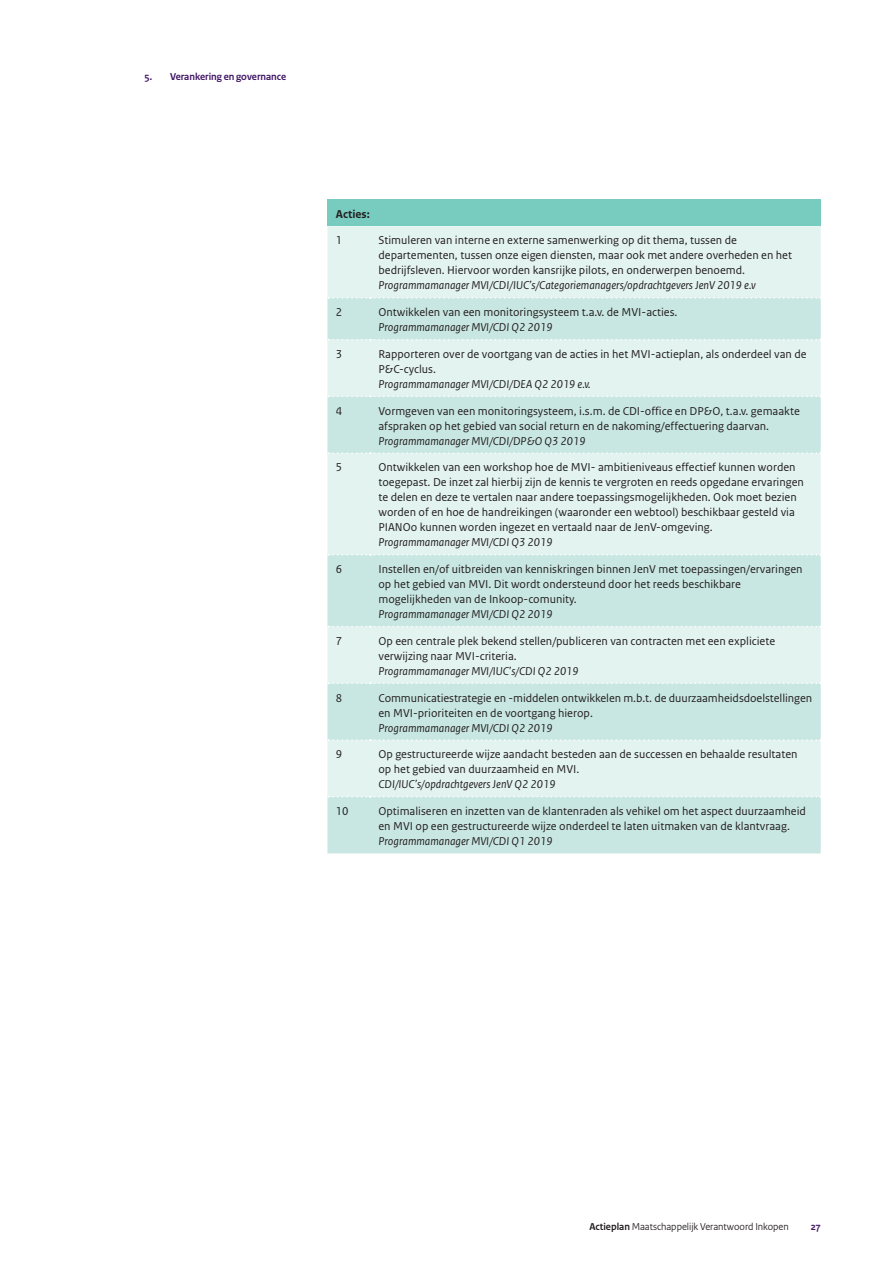
<style>
.page{position:relative;width:893px;height:1263px;background:#fff}
.page>*{position:absolute;margin:0;border:0;box-sizing:border-box;transform-origin:0 0}
._32_RO_Tabel_Broodte{font:12px/15px "Rijksoverheid Sans Text";color:#231f20}
._32_RO_Tabel_Broodte-2{font:italic 12px "Rijksoverheid Sans Text";color:#231f20}
._31_RO_Tabel_Kop{font:700 12px "Rijksoverheid Sans Text";color:#231f20}
.t1{font:10.5px "Rijksoverheid Sans Heading";color:#231f20}
.t2{font:700 10.5px "Rijksoverheid Sans Heading";color:#3f1464}
.s1{font-weight:700}
</style>
<div class="page">
<div style="left:327px;top:199px;width:494px;height:27px;background:#78cbbf"></div>
<div style="left:327px;top:226px;width:494px;height:72px;background:#e3f3f0"></div>
<svg style="left:327px;top:298px;width:494px;height:555px;background:#d5ece8"></svg>
<svg style="left:328px;top:297px;width:493px;height:2px"></svg>
<svg style="left:328px;top:339px;width:493px;height:1px"></svg>
<svg style="left:328px;top:396px;width:493px;height:1px"></svg>
<svg style="left:328px;top:452px;width:493px;height:2px"></svg>
<svg style="left:328px;top:554px;width:493px;height:2px"></svg>
<svg style="left:328px;top:626px;width:493px;height:1px"></svg>
<svg style="left:328px;top:682px;width:493px;height:2px"></svg>
<svg style="left:328px;top:739px;width:493px;height:2px"></svg>
<svg style="left:328px;top:796px;width:493px;height:1px"></svg>
<p class="t2" style="left:145px;top:71px;width:143px">5. Verankering en governance</p>
<p class="_31_RO_Tabel_Kop" style="left:336px;top:207px;width:35px">Acties:</p>
<p class="_32_RO_Tabel_Broodte" style="left:336px;top:233px;width:8px">1</p>
<p class="_32_RO_Tabel_Broodte" style="left:378px;top:233px;width:415px">Stimuleren van interne en externe samenwerking op dit thema, tussen de departementen, tussen onze eigen diensten, maar ook met andere overheden en het bedrijfsleven. Hiervoor worden kansrijke pilots, en onderwerpen benoemd.</p>
<p class="_32_RO_Tabel_Broodte-2" style="left:378px;top:279px;width:379px">Programmamanager MVI/CDI/IUC’s/Categoriemanagers/opdrachtgevers JenV 2019 e.v</p>
<p class="_32_RO_Tabel_Broodte" style="left:336px;top:305px;width:8px">2</p>
<p class="_32_RO_Tabel_Broodte" style="left:378px;top:305px;width:301px">Ontwikkelen van een monitoringsysteem t.a.v. de MVI-acties.</p>
<p class="_32_RO_Tabel_Broodte-2" style="left:378px;top:321px;width:176px">Programmamanager MVI/CDI Q2 2019</p>
<p class="_32_RO_Tabel_Broodte" style="left:336px;top:347px;width:8px">3</p>
<p class="_32_RO_Tabel_Broodte" style="left:378px;top:347px;width:430px">Rapporteren over de voortgang van de acties in het MVI-actieplan, als onderdeel van de<br>P&amp;C-cyclus.</p>
<p class="_32_RO_Tabel_Broodte-2" style="left:378px;top:377px;width:214px">Programmamanager MVI/CDI/DEA Q2 2019 e.v.</p>
<p class="_32_RO_Tabel_Broodte" style="left:336px;top:403px;width:8px">4</p>
<p class="_32_RO_Tabel_Broodte" style="left:378px;top:403px;width:423px">Vormgeven van een monitoringsysteem, i.s.m. de CDI-office en DP&amp;O, t.a.v. gemaakte afspraken op het gebied van social return en de nakoming/effectuering daarvan.</p>
<p class="_32_RO_Tabel_Broodte-2" style="left:378px;top:434px;width:209px">Programmamanager MVI/CDI/DP&amp;O Q3 2019</p>
<p class="_32_RO_Tabel_Broodte" style="left:336px;top:460px;width:8px">5</p>
<p class="_32_RO_Tabel_Broodte" style="left:378px;top:460px;width:427px">Ontwikkelen van een workshop hoe de MVI- ambitieniveaus effectief kunnen worden toegepast. De inzet zal hierbij zijn de kennis te vergroten en reeds opgedane ervaringen te delen en deze te vertalen naar andere toepassingsmogelijkheden. Ook moet bezien worden of en hoe de handreikingen (waaronder een webtool) beschikbaar gesteld via PIANOo kunnen worden ingezet en vertaald naar de JenV-omgeving.</p>
<p class="_32_RO_Tabel_Broodte-2" style="left:378px;top:536px;width:176px">Programmamanager MVI/CDI Q3 2019</p>
<p class="_32_RO_Tabel_Broodte" style="left:336px;top:562px;width:8px">6</p>
<p class="_32_RO_Tabel_Broodte" style="left:378px;top:562px;width:426px">Instellen en/of uitbreiden van kenniskringen binnen JenV met toepassingen/ervaringen op het gebied van MVI. Dit wordt ondersteund door het reeds beschikbare mogelijkheden van de Inkoop-comunity.</p>
<p class="_32_RO_Tabel_Broodte-2" style="left:378px;top:607px;width:176px">Programmamanager MVI/CDI Q2 2019</p>
<p class="_32_RO_Tabel_Broodte" style="left:336px;top:633px;width:8px">7</p>
<p class="_32_RO_Tabel_Broodte" style="left:378px;top:633px;width:398px">Op een centrale plek bekend stellen/publiceren van contracten met een expliciete verwijzing naar MVI-criteria.</p>
<p class="_32_RO_Tabel_Broodte-2" style="left:378px;top:664px;width:202px">Programmamanager MVI/IUC’s/CDI Q2 2019</p>
<p class="_32_RO_Tabel_Broodte" style="left:336px;top:690px;width:8px">8</p>
<p class="_32_RO_Tabel_Broodte" style="left:378px;top:690px;width:435px">Communicatiestrategie en -middelen ontwikkelen m.b.t. de duurzaamheidsdoelstellingen en MVI-prioriteiten en de voortgang hierop.</p>
<p class="_32_RO_Tabel_Broodte-2" style="left:378px;top:721px;width:176px">Programmamanager MVI/CDI Q2 2019</p>
<p class="_32_RO_Tabel_Broodte" style="left:336px;top:747px;width:8px">9</p>
<p class="_32_RO_Tabel_Broodte" style="left:378px;top:747px;width:421px">Op gestructureerde wijze aandacht besteden aan de successen en behaalde resultaten op het gebied van duurzaamheid en MVI.</p>
<p class="_32_RO_Tabel_Broodte-2" style="left:378px;top:778px;width:179px">CDI/IUC’s/opdrachtgevers JenV Q2 2019</p>
<p class="_32_RO_Tabel_Broodte" style="left:336px;top:804px;width:14px">10</p>
<p class="_32_RO_Tabel_Broodte" style="left:378px;top:804px;width:429px">Optimaliseren en inzetten van de klantenraden als vehikel om het aspect duurzaamheid en MVI op een gestructureerde wijze onderdeel te laten uitmaken van de klantvraag.</p>
<p class="_32_RO_Tabel_Broodte-2" style="left:378px;top:834px;width:176px">Programmamanager MVI/CDI Q1 2019</p>
<p class="t1" style="left:589px;top:1221px;width:201px"><span class="s1">Actieplan</span> Maatschappelijk Verantwoord Inkopen</p>
<p class="t2" style="left:811px;top:1221px;width:11px">27</p>
</div>
